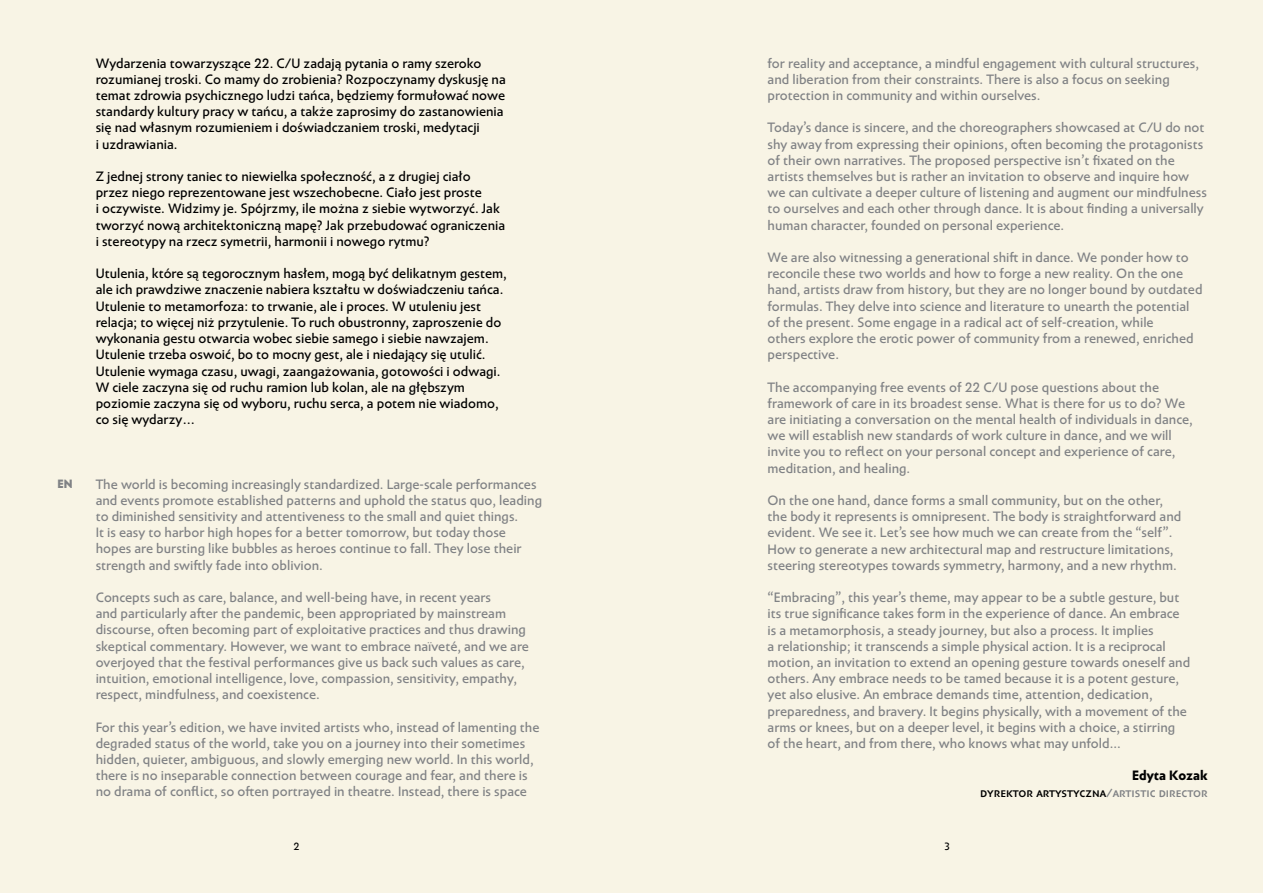
<style>
.page{position:relative;width:1263px;height:893px;background:#fff}
.page>*{position:absolute;margin:0;border:0;box-sizing:border-box;transform-origin:0 0}
.t1{font:13.5px/16.2px "Carot Sans";color:#808285}
.t2{font:13.5px/16.2px "Carot Sans";color:#000}
.t3{font:800 12px "Carot Sans";color:#808285}
.t4{font:10.5px "Carot Sans";color:#000}
.s1{font-weight:700}
.s2{color:#808285}
</style>
<div class="page">
<div style="left:0;top:0;width:631px;height:893px;background:#f8f4e5"></div>
<div style="left:631px;top:0;width:632px;height:893px;background:#f8f4e5"></div>
<p class="t3" style="left:57px;top:476px;width:8px">EN</p>
<p class="t2" style="left:96px;top:55px;width:412px">Wydarzenia towarzyszące 22. C/U zadają pytania o ramy szeroko rozumianej troski. Co mamy do zrobienia? Rozpoczynamy dyskusję na temat zdrowia psychicznego ludzi tańca, będziemy formułować nowe standardy kultury pracy w tańcu, a także zaprosimy do zastanowienia się nad własnym rozumieniem i doświadczaniem troski, medytacji<br>i uzdrawiania.</p>
<p class="t2" style="left:96px;top:169px;width:411px">Z jednej strony taniec to niewielka społeczność, a z drugiej ciało przez niego reprezentowane jest wszechobecne. Ciało jest proste<br>i oczywiste. Widzimy je. Spójrzmy, ile można z siebie wytworzyć. Jak tworzyć nową architektoniczną mapę? Jak przebudować ograniczenia i stereotypy na rzecz symetrii, harmonii i nowego rytmu?</p>
<p class="t2" style="left:96px;top:266px;width:412px">Utulenia, które są tegorocznym hasłem, mogą być delikatnym gestem, ale ich prawdziwe znaczenie nabiera kształtu w doświadczeniu tańca.<br>Utulenie to metamorfoza: to trwanie, ale i proces. W utuleniu jest relacja; to więcej niż przytulenie. To ruch obustronny, zaproszenie do wykonania gestu otwarcia wobec siebie samego i siebie nawzajem.<br>Utulenie trzeba oswoić, bo to mocny gest, ale i niedający się utulić.<br>Utulenie wymaga czasu, uwagi, zaangażowania, gotowości i odwagi.<br>W ciele zaczyna się od ruchu ramion lub kolan, ale na głębszym poziomie zaczyna się od wyboru, ruchu serca, a potem nie wiadomo, co się wydarzy…</p>
<p class="t1" style="left:96px;top:476px;width:448px">The world is becoming increasingly standardized. Large-scale performances and events promote established patterns and uphold the status quo, leading to diminished sensitivity and attentiveness to the small and quiet things.<br>It is easy to harbor high hopes for a better tomorrow, but today those hopes are bursting like bubbles as heroes continue to fall. They lose their strength and swiftly fade into oblivion.</p>
<p class="t1" style="left:96px;top:590px;width:435px">Concepts such as care, balance, and well-being have, in recent years<br>and particularly after the pandemic, been appropriated by mainstream discourse, often becoming part of exploitative practices and thus drawing skeptical commentary. However, we want to embrace naïveté, and we are overjoyed that the festival performances give us back such values as care, intuition, emotional intelligence, love, compassion, sensitivity, empathy, respect, mindfulness, and coexistence.</p>
<p class="t1" style="left:96px;top:719px;width:445px">For this year’s edition, we have invited artists who, instead of lamenting the degraded status of the world, take you on a journey into their sometimes hidden, quieter, ambiguous, and slowly emerging new world. In this world, there is no inseparable connection between courage and fear, and there is no drama of conflict, so often portrayed in theatre. Instead, there is space</p>
<p class="t1" style="left:767px;top:55px;width:433px">for reality and acceptance, a mindful engagement with cultural structures, and liberation from their constraints. There is also a focus on seeking protection in community and within ourselves.</p>
<p class="t1" style="left:767px;top:120px;width:441px">Today’s dance is sincere, and the choreographers showcased at C/U do not shy away from expressing their opinions, often becoming the protagonists of their own narratives. The proposed perspective isn’t fixated on the artists themselves but is rather an invitation to observe and inquire how we can cultivate a deeper culture of listening and augment our mindfulness to ourselves and each other through dance. It is about finding a universally human character, founded on personal experience.</p>
<p class="t1" style="left:767px;top:250px;width:436px">We are also witnessing a generational shift in dance. We ponder how to reconcile these two worlds and how to forge a new reality. On the one hand, artists draw from history, but they are no longer bound by outdated formulas. They delve into science and literature to unearth the potential of the present. Some engage in a radical act of self-creation, while<br>others explore the erotic power of community from a renewed, enriched perspective.</p>
<p class="t1" style="left:767px;top:379px;width:427px">The accompanying free events of 22 C/U pose questions about the framework of care in its broadest sense. What is there for us to do? We are initiating a conversation on the mental health of individuals in dance, we will establish new standards of work culture in dance, and we will invite you to reflect on your personal concept and experience of care, meditation, and healing.</p>
<p class="t1" style="left:767px;top:493px;width:415px">On the one hand, dance forms a small community, but on the other, the body it represents is omnipresent. The body is straightforward and evident. We see it. Let’s see how much we can create from the “self”.<br>How to generate a new architectural map and restructure limitations, steering stereotypes towards symmetry, harmony, and a new rhythm.</p>
<p class="t1" style="left:767px;top:590px;width:424px">“Embracing”, this year’s theme, may appear to be a subtle gesture, but its true significance takes form in the experience of dance. An embrace is a metamorphosis, a steady journey, but also a process. It implies<br>a relationship; it transcends a simple physical action. It is a reciprocal motion, an invitation to extend an opening gesture towards oneself and others. Any embrace needs to be tamed because it is a potent gesture, yet also elusive. An embrace demands time, attention, dedication, preparedness, and bravery. It begins physically, with a movement of the arms or knees, but on a deeper level, it begins with a choice, a stirring of the heart, and from there, who knows what may unfold...</p>
<p class="t2" style="left:980px;top:768px;width:229px;text-align:right"><span class="s1">Edyta Kozak<br></span>dyrektor artystyczna<span class="s2">/artistic director</span></p>
<p class="t4" style="left:294px;top:840px;width:8px">2</p>
<p class="t4" style="left:944px;top:840px;width:7px">3</p>
</div>
